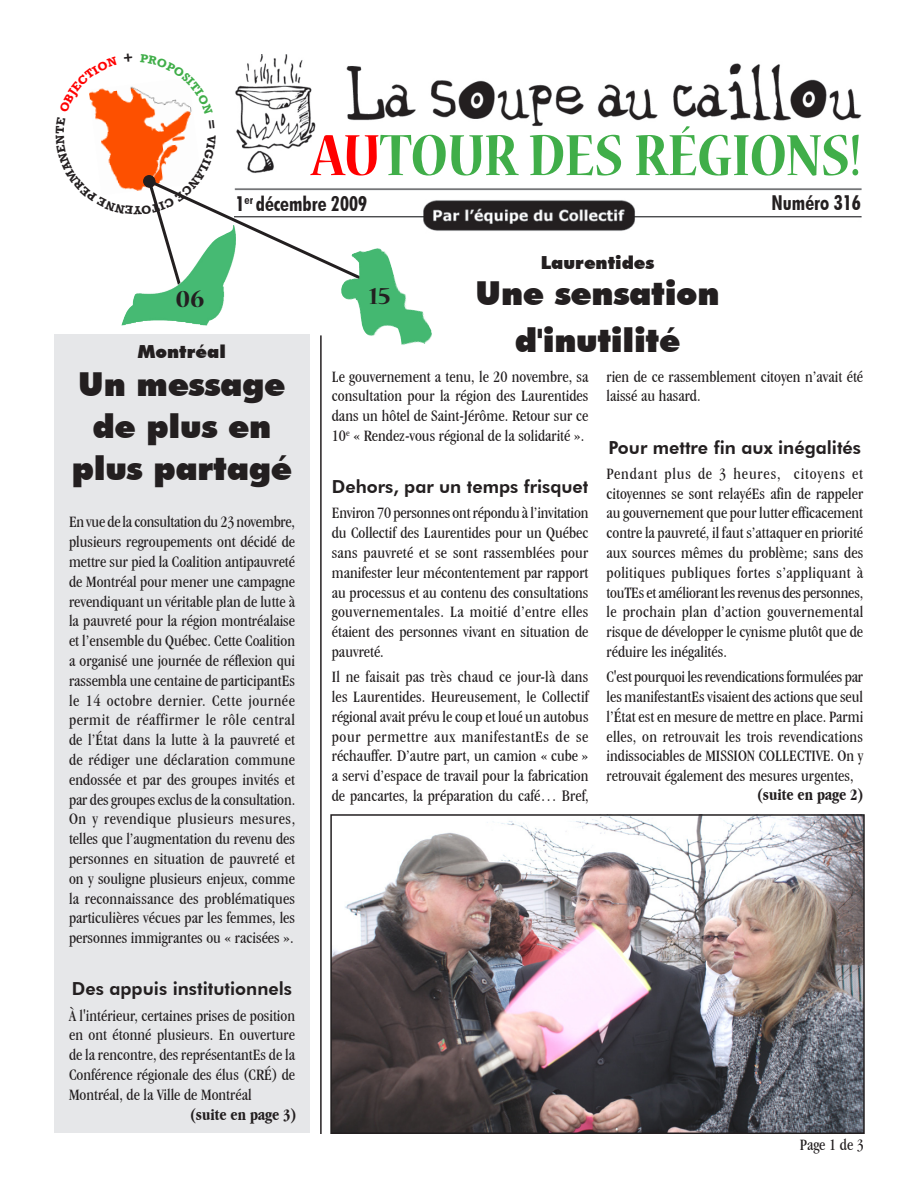
<style>
.page{position:relative;width:918px;height:1188px;background:#fff}
.page>*{position:absolute;margin:0;border:0;box-sizing:border-box;transform-origin:0 0}
.t1{font:700 64.5px "Nueva Std";color:#40ae49;scale:.87 1}
.Titre{font:900 33px/42px "Futura BT";letter-spacing:-.01em;color:#231f20;text-align:center}
.t2{font:700 27px "Nueva Std";color:#231f20}
.t3{font:700 condensed 20.55px "Futura BT";color:#231f20}
.Intertitre{font:800 18px "Futura BT";color:#231f20}
.Surtitre{font:900 18px "Futura BT";color:#231f20}
.Texte_normal{font:condensed 16.5px/19.8px "Garamond IT Cby BT";color:#231f20;text-align:justify}
.Texte_normal-2{font:700 condensed 16.5px "Garamond IT Cby BT";color:#231f20}
.s1{color:#f00}
</style>
<div class="page">
<div style="left:55px;top:334px;width:255px;height:799px;background:#e6e7e9"></div>
<img style="left:381px;top:188px;width:481px;height:43px">
<img style="left:381px;top:63px;width:481px;height:63px">
<hr style="left:320px;top:335px;width:2px;height:799px;background:#231f20">
<img style="left:343px;top:249px;width:89px;height:96px">
<img style="left:333px;top:817px;width:529px;height:314px">
<div style="left:330px;top:814px;width:535px;height:320px;border:2px solid #231f20"></div>
<img style="left:121px;top:296px;width:104px;height:29px">
<svg style="left:89px;top:54px;width:292px;height:242px"></svg>
<p class="t1" style="left:311px;top:126px;width:633px"><span class="s1">AU</span>TOUR DES RÉGIONS!</p>
<p class="t3" style="left:236px;top:191px;width:133px">1<sup>er</sup> décembre 2009</p>
<p class="t3" style="left:772px;top:191px;width:91px">Numéro 316</p>
<p class="t2" style="left:175px;top:286px;width:31px">06</p>
<p class="Surtitre" style="left:138px;top:341px;width:89px">Montréal</p>
<p class="Titre" style="left:72px;top:363px;width:222px">Un message de plus en plus partagé</p>
<p class="Texte_normal" style="left:69px;top:512px;width:228px">En vue de la consultation du 23 novembre, plusieurs regroupements ont décidé de mettre sur pied la Coalition antipauvreté de Montréal pour mener une campagne revendiquant un véritable plan de lutte à la pauvreté pour la région montréalaise et l’ensemble du Québec. Cette Coalition a organisé une journée de réflexion qui rassembla une centaine de participantEs le 14 octobre dernier. Cette journée permit de réaffirmer le rôle central de l’État dans la lutte à la pauvreté et de rédiger une déclaration commune endossée et par des groupes invités et par des groupes exclus de la consultation.<br>On y revendique plusieurs mesures, telles que l’augmentation du revenu des personnes en situation de pauvreté et on y souligne plusieurs enjeux, comme la reconnaissance des problématiques particulières vécues par les femmes, les personnes immigrantes ou « racisées ».</p>
<p class="Intertitre" style="left:72px;top:978px;width:222px">Des appuis institutionnels</p>
<p class="Texte_normal" style="left:69px;top:1005px;width:228px">À l'intérieur, certaines prises de position en ont étonné plusieurs. En ouverture de la rencontre, des représentantEs de la Conférence régionale des élus (CRÉ) de Montréal, de la Ville de Montréal</p>
<p class="Texte_normal-2" style="left:190px;top:1105px;width:109px">(suite en page 3)</p>
<p class="t2" style="left:369px;top:284px;width:23px">15</p>
<p class="Surtitre" style="left:541px;top:252px;width:115px">Laurentides</p>
<p class="Titre" style="left:476px;top:272px;width:246px">Une sensation</p>
<p class="Titre" style="left:515px;top:319px;width:167px">d'inutilité</p>
<p class="Texte_normal" style="left:332px;top:366px;width:258px">Le gouvernement a tenu, le 20 novembre, sa consultation pour la région des Laurentides dans un hôtel de Saint-Jérôme. Retour sur ce 10<sup>e</sup> « Rendez-vous régional de la solidarité ».</p>
<p class="Intertitre" style="left:332px;top:476px;width:258px">Dehors, par un temps frisquet</p>
<p class="Texte_normal" style="left:332px;top:503px;width:258px">Environ 70 personnes ont répondu à l’invitation du Collectif des Laurentides pour un Québec sans pauvreté et se sont rassemblées pour manifester leur mécontentement par rapport au processus et au contenu des consultations gouvernementales. La moitié d’entre elles étaient des personnes vivant en situation de pauvreté.</p>
<p class="Texte_normal" style="left:332px;top:667px;width:258px">Il ne faisait pas très chaud ce jour-là dans les Laurentides. Heureusement, le Collectif régional avait prévu le coup et loué un autobus pour permettre aux manifestantEs de se réchauffer. D’autre part, un camion « cube » a servi d’espace de travail pour la fabrication de pancartes, la préparation du café… Bref,</p>
<p class="Texte_normal" style="left:607px;top:366px;width:258px">rien de ce rassemblement citoyen n’avait été laissé au hasard.</p>
<p class="Intertitre" style="left:609px;top:436px;width:254px">Pour mettre fin aux inégalités</p>
<p class="Texte_normal" style="left:607px;top:464px;width:258px">Pendant plus de 3 heures, citoyens et citoyennes se sont relayéEs afin de rappeler au gouvernement que pour lutter efficacement contre la pauvreté, il faut s’attaquer en priorité aux sources mêmes du problème; sans des politiques publiques fortes s’appliquant à touTEs et améliorant les revenus des personnes, le prochain plan d’action gouvernemental risque de développer le cynisme plutôt que de réduire les inégalités.</p>
<p class="Texte_normal" style="left:607px;top:667px;width:258px">C'est pourquoi les revendications formulées par les manifestantEs visaient des actions que seul l’État est en mesure de mettre en place. Parmi elles, on retrouvait les trois revendications indissociables de MISSION COLLECTIVE. On y retrouvait également des mesures urgentes,</p>
<p class="Texte_normal-2" style="left:757px;top:785px;width:109px">(suite en page 2)</p>
<p class="Texte_normal" style="left:800px;top:1134px;width:66px">Page 1 de 3</p>
</div>
